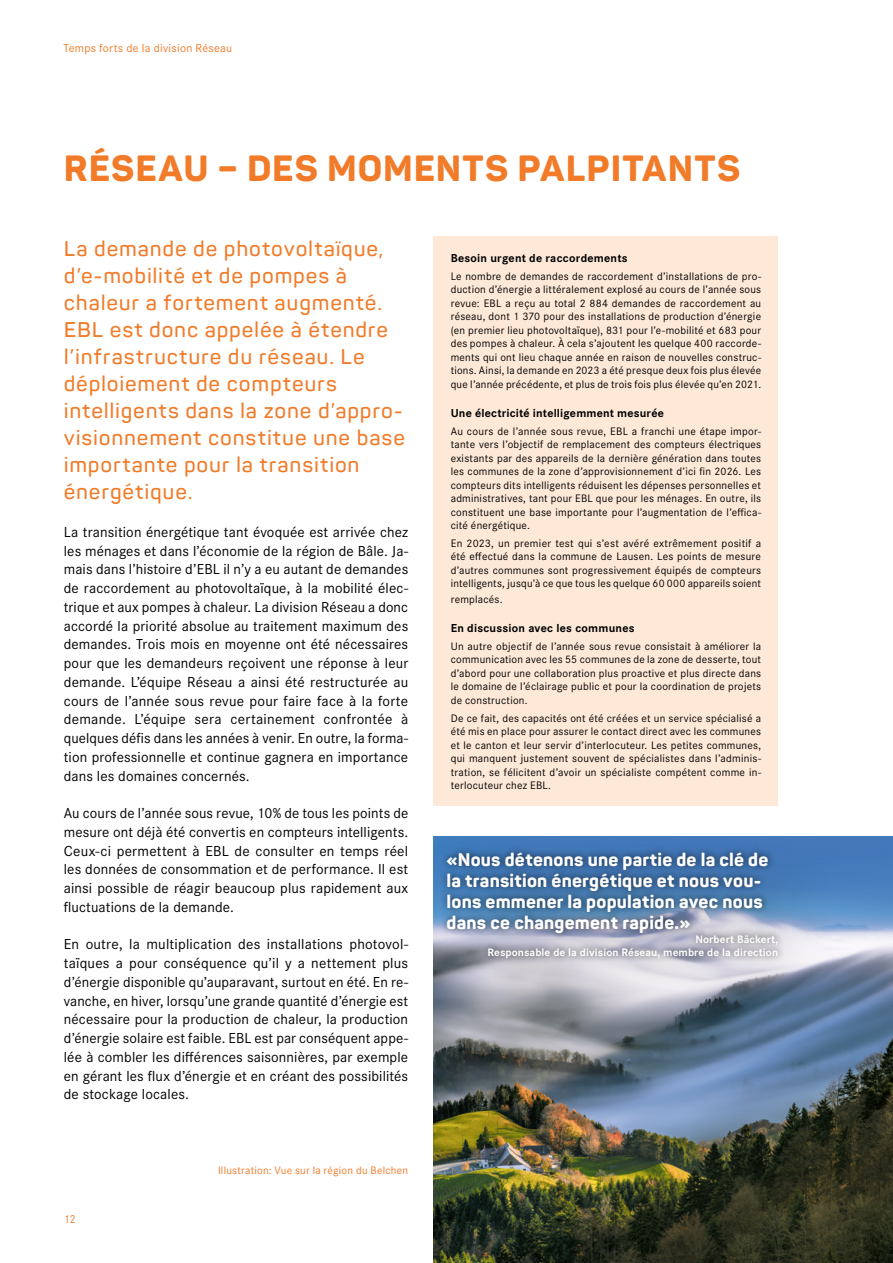
<style>
.page{position:relative;width:893px;height:1263px;background:#fff}
.page>*{position:absolute;margin:0;border:0;box-sizing:border-box;transform-origin:0 0}
.t1{font:800 36px "Panton";letter-spacing:.03em;color:#f17b29}
.t2{font:600 21px/27px "Panton";letter-spacing:.035em;color:#f17b29}
.t3{font:800 18px/21px "Panton";letter-spacing:.01em;color:#fff}
.t4{font:15px/18.8px "Corporate S";letter-spacing:.01em;color:#000;text-align:justify}
.t5{font:700 12px "Corporate S";letter-spacing:.02em;color:#000}
.t6{font:12px "Corporate S";letter-spacing:.025em;color:#f17b29}
.t7{font:12px "Corporate S";letter-spacing:.025em;color:#f17b29;scale:.93 1}
.t8{font:11.25px/13.5px "Corporate S";letter-spacing:.02em;color:#000;text-align:justify}
.t9{font:700 11.25px/13.5px "Corporate S";letter-spacing:.005em;color:#fff;text-align:right}
.t10{font:11.25px "Corporate S";letter-spacing:.02em;color:#f17b29}
</style>
<div class="page">
<div style="left:434px;top:237px;width:344px;height:569px;background:#fee9d8"></div>
<img style="left:434px;top:837px;width:459px;height:426px">
<div style="left:430px;top:836px;width:421px;height:198px;background:#000;opacity:.3"></div>
<div style="left:440px;top:845px;width:345px;height:120px;background:#000;opacity:.66"></div>
<p class="t6" style="left:64px;top:41px;width:170px">Temps forts de la division Réseau</p>
<h1 class="t1" style="left:64px;top:145px;width:678px">RÉSEAU – DES MOMENTS PALPITANTS</h1>
<p class="t2" style="left:64px;top:235px;width:343px">La demande de photovoltaïque, d’e-mobilité et de pompes à chaleur a fortement augmenté.<br>EBL est donc appelée à étendre l’infrastructure du réseau. Le déploiement de compteurs intelligents dans la zone d’appro&shy;visionnement constitue une base importante pour la transition énergétique.</p>
<p class="t4" style="left:64px;top:523px;width:346px">La transition énergétique tant évoquée est arrivée chez les ménages et dans l’économie de la région de Bâle. Ja&shy;mais dans l’histoire d’EBL il n’y a eu autant de demandes de raccordement au photovoltaïque, à la mobilité élec&shy;trique et aux pompes à chaleur. La division Réseau a donc accordé la priorité absolue au traitement maximum des demandes. Trois mois en moyenne ont été nécessaires pour que les demandeurs reçoivent une réponse à leur demande. L’équipe Réseau a ainsi été restructurée au cours de l’année sous revue pour faire face à la forte demande. L’équipe sera certainement confrontée à quelques défis dans les années à venir. En outre, la forma&shy;tion professionnelle et continue gagnera en importance dans les domaines concernés.</p>
<p class="t4" style="left:64px;top:804px;width:346px">Au cours de l’année sous revue, 10% de tous les points de mesure ont déjà été convertis en compteurs intelligents.<br>Ceux-ci permettent à EBL de consulter en temps réel les données de consommation et de performance. Il est ainsi possible de réagir beaucoup plus rapidement aux fluctuations de la demande.</p>
<p class="t4" style="left:64px;top:935px;width:346px">En outre, la multiplication des installations photovol&shy;taïques a pour conséquence qu’il y a nettement plus d’énergie disponible qu’auparavant, surtout en été. En re&shy;vanche, en hiver, lorsqu’une grande quantité d’énergie est nécessaire pour la production de chaleur, la production d’énergie solaire est faible. EBL est par conséquent appe&shy;lée à combler les différences saisonnières, par exemple en gérant les flux d’énergie et en créant des possibilités de stockage locales.</p>
<p class="t7" style="left:64px;top:1212px;width:14px">12</p>
<p class="t10" style="left:218px;top:1164px;width:192px">Illustration: Vue sur la région du Belchen</p>
<p class="t5" style="left:451px;top:250px;width:179px">Besoin urgent de raccordements</p>
<p class="t8" style="left:451px;top:269px;width:312px">Le nombre de demandes de raccordement d’installations de pro&shy;duction d’énergie a littéralement explosé au cours de l’année sous revue: EBL a reçu au total 2 884 demandes de raccordement au réseau, dont 1 370 pour des installations de production d’énergie (en premier lieu photovoltaïque), 831 pour l’e-mobilité et 683 pour des pompes à chaleur. À cela s’ajoutent les quelque 400 raccorde&shy;ments qui ont lieu chaque année en raison de nouvelles construc&shy;tions. Ainsi, la demande en 2023 a été presque deux fois plus élevée que l’année précédente, et plus de trois fois plus élevée qu’en 2021.</p>
<p class="t5" style="left:451px;top:405px;width:215px">Une électricité intelligemment mesurée</p>
<p class="t8" style="left:451px;top:424px;width:312px">Au cours de l’année sous revue, EBL a franchi une étape impor&shy;tante vers l’objectif de remplacement des compteurs électriques existants par des appareils de la dernière génération dans toutes les communes de la zone d’approvisionnement d’ici fin 2026. Les compteurs dits intelligents réduisent les dépenses personnelles et administratives, tant pour EBL que pour les ménages. En outre, ils constituent une base importante pour l’augmentation de l’effica&shy;cité énergétique.</p>
<p class="t8" style="left:451px;top:536px;width:312px">En 2023, un premier test qui s’est avéré extrêmement positif a été effectué dans la commune de Lausen. Les points de mesure d’autres communes sont progressivement équipés de compteurs intelligents, jusqu’à ce que tous les quelque 60 000 appareils soient</p>
<p class="t8" style="left:451px;top:592px;width:53px">remplacés.</p>
<p class="t5" style="left:451px;top:620px;width:185px">En discussion avec les communes</p>
<p class="t8" style="left:451px;top:639px;width:312px">Un autre objectif de l’année sous revue consistait à améliorer la communication avec les 55 communes de la zone de desserte, tout d’abord pour une collaboration plus proactive et plus directe dans le domaine de l’éclairage public et pour la coordination de projets de construction.</p>
<p class="t8" style="left:451px;top:711px;width:312px">De ce fait, des capacités ont été créées et un service spécialisé a été mis en place pour assurer le contact direct avec les communes et le canton et leur servir d’interlocuteur. Les petites communes, qui manquent justement souvent de spécialistes dans l’adminis&shy;tration, se félicitent d’avoir un spécialiste compétent comme in&shy;terlocuteur chez EBL.</p>
<h3 class="t3" style="left:446px;top:849px;width:323px">«Nous détenons une partie de la clé de la transition énergétique et nous vou&shy;lons emmener la population avec nous dans ce changement rapide.»</h3>
<p class="t9" style="left:488px;top:932px;width:292px">Norbert Bäckert,<br>Responsable de la division Réseau, membre de la direction</p>
</div>
